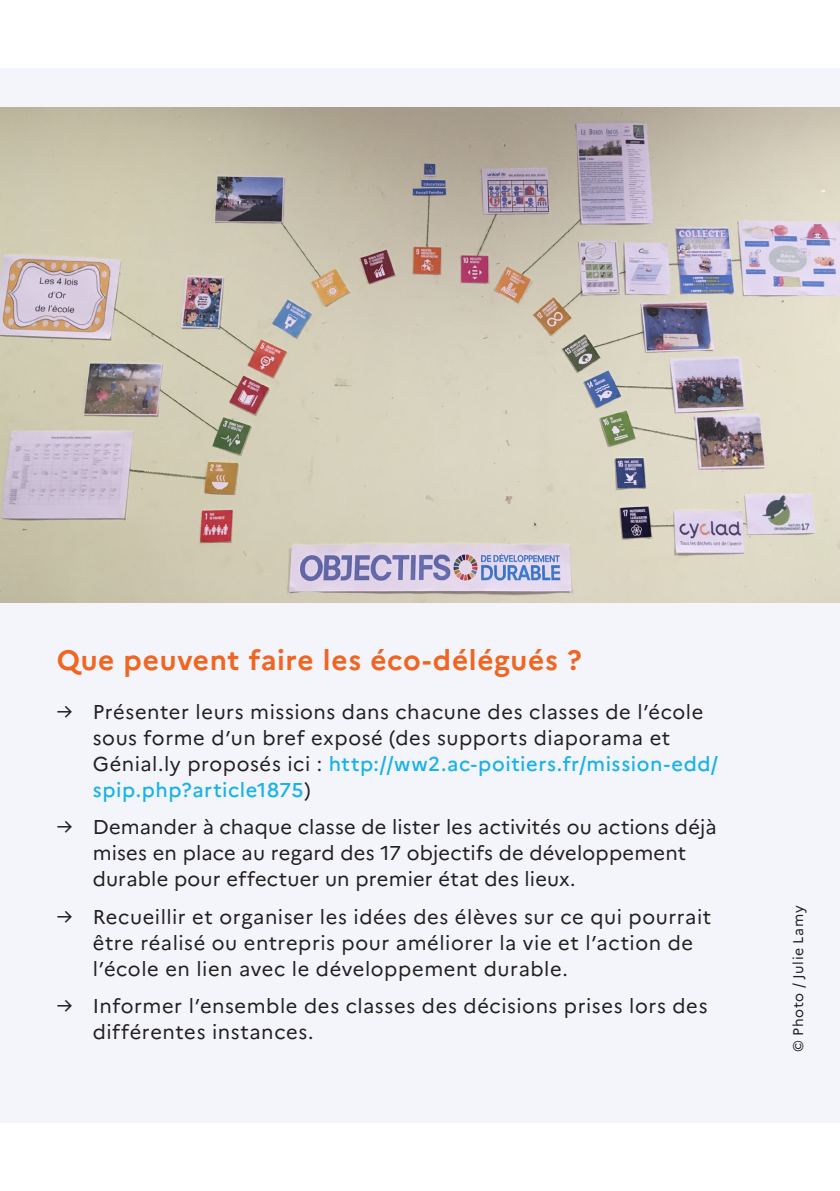
<style>
.page{position:relative;width:840px;height:1191px;background:#fff}
.page>*{position:absolute;margin:0;border:0;box-sizing:border-box;transform-origin:0 0}
.Titre_2{font:700 28px "Marianne";letter-spacing:.025em;color:#f16522}
.t1{font:20px/26px "Marianne";letter-spacing:.025em;color:#231f20}
.Texte_courant{font:14px "Marianne";letter-spacing:.04em;color:#231f20}
.s1{font-weight:500;color:#18b2e8}
</style>
<div class="page">
<div style="left:0;top:68px;width:839px;height:1055px;background:#f3f5fa"></div>
<img style="left:0;top:107px;width:839px;height:495px">
<p class="Titre_2" style="left:57px;top:643px;width:526px">Que peuvent faire les éco-délégués ?</p>
<p class="t1" style="left:93px;top:699px;width:626px;text-indent:-36px">→ Présenter leurs missions dans chacune des classes de l’école sous forme d’un bref exposé (des supports diaporama et Génial.ly proposés ici : <span class="s1">http://ww2.ac-poitiers.fr/mission-edd/ spip.php?article1875</span>)</p>
<p class="t1" style="left:93px;top:814px;width:624px;text-indent:-36px">→ Demander à chaque classe de lister les activités ou actions déjà mises en place au regard des 17 objectifs de développement durable pour effectuer un premier état des lieux.</p>
<p class="t1" style="left:93px;top:903px;width:619px;text-indent:-36px">→ Recueillir et organiser les idées des élèves sur ce qui pourrait être réalisé ou entrepris pour améliorer la vie et l’action de l’école en lien avec le développement durable.</p>
<p class="t1" style="left:93px;top:993px;width:616px;text-indent:-36px">→ Informer l’ensemble des classes des décisions prises lors des différentes instances.</p>
<p class="Texte_courant" style="left:789px;top:1052px;width:148px;rotate:-90deg">© Photo / Julie Lamy</p>
</div>
